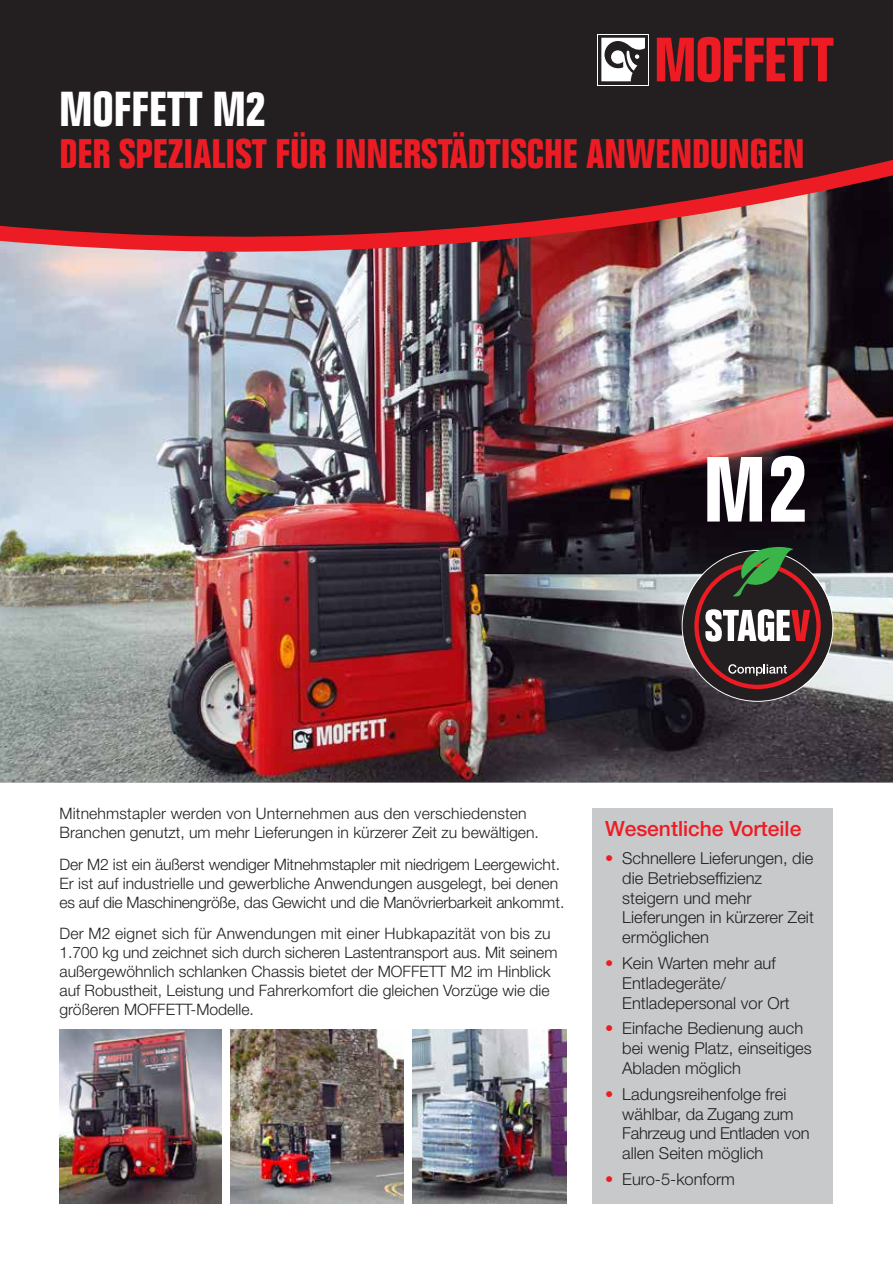
<style>
.page{position:relative;width:893px;height:1263px;background:#fff}
.page>*{position:absolute;margin:0;border:0;box-sizing:border-box;transform-origin:0 0}
.t1{font:700 condensed 93.3px "Folio Std";color:#fff}
.t2{font:700 condensed 48px "Folio Std";color:#fff}
.t3{font:700 condensed 40.5px "Folio Std";color:#ed1c24}
.t4{font:500 21px "Helvetica Neue LT Std";color:#ed1c24}
.t5{font:300 16.5px/19.8px "Helvetica Neue LT Pro";color:#231f20}
.t6{font:300 15.75px/18.9px "Helvetica Neue LT Pro";color:#231f20}
.s1{color:#ed1c24}
</style>
<div class="page">
<img style="left:0;top:258px;width:893px;height:524px">
<div style="left:0;top:0;width:893px;height:258px;background:#231f20"></div>
<svg style="left:598px;top:34px;width:51px;height:51px"></svg>
<svg style="left:598px;top:35px;width:50px;height:49px"></svg>
<svg style="left:601px;top:38px;width:44px;height:43px"></svg>
<svg style="left:657px;top:37px;width:176px;height:45px;background:#9b1d22"></svg>
<div style="left:592px;top:808px;width:241px;height:395px;background:#c7c9cb"></div>
<svg style="left:707px;top:457px;width:55px;height:64px"></svg>
<img style="left:412px;top:1029px;width:155px;height:174px">
<img style="left:230px;top:1029px;width:174px;height:174px">
<img style="left:60px;top:1029px;width:162px;height:174px">
<svg style="left:682px;top:547px;width:151px;height:155px;background:#554845"></svg>
<svg style="left:0;top:146px;width:893px;height:107px;background:#522c2e"></svg>
<h2 class="t2" style="left:60px;top:82px;width:208px">MOFFETT M2</h2>
<h3 class="t3" style="left:60px;top:132px;width:747px">DER SPEZIALIST FÜR INNERSTÄDTISCHE ANWENDUNGEN</h3>
<h1 class="t1" style="left:768px;top:437px;width:41px">2</h1>
<p class="t6" style="left:60px;top:804px;width:481px">Mitnehmstapler werden von Unternehmen aus den verschiedensten<br>Branchen genutzt, um mehr Lieferungen in kürzerer Zeit zu bewältigen.</p>
<p class="t6" style="left:60px;top:854px;width:506px">Der M2 ist ein äußerst wendiger Mitnehmstapler mit niedrigem Leergewicht.<br>Er ist auf industrielle und gewerbliche Anwendungen ausgelegt, bei denen es auf die Maschinengröße, das Gewicht und die Manövrierbarkeit ankommt.</p>
<p class="t6" style="left:60px;top:924px;width:500px">Der M2 eignet sich für Anwendungen mit einer Hubkapazität von bis zu 1.700 kg und zeichnet sich durch sicheren Lastentransport aus. Mit seinem außergewöhnlich schlanken Chassis bietet der MOFFETT M2 im Hinblick auf Robustheit, Leistung und Fahrerkomfort die gleichen Vorzüge wie die größeren MOFFETT-Modelle.</p>
<h3 class="t4" style="left:605px;top:816px;width:198px">Wesentliche Vorteile</h3>
<p class="t5" style="left:622px;top:848px;width:193px;text-indent:-17px"><span class="s1">•</span> Schnellere Lieferungen, die die Betriebseffizienz steigern und mehr<br>Lieferungen in kürzerer Zeit ermöglichen</p>
<p class="t5" style="left:622px;top:953px;width:169px;text-indent:-17px"><span class="s1">•</span> Kein Warten mehr auf<br>Entladegeräte/<br>Entladepersonal vor Ort</p>
<p class="t5" style="left:622px;top:1018px;width:191px;text-indent:-17px"><span class="s1">•</span> Einfache Bedienung auch bei wenig Platz, einseitiges<br>Abladen möglich</p>
<p class="t5" style="left:622px;top:1083px;width:189px;text-indent:-17px"><span class="s1">•</span> Ladungsreihenfolge frei wählbar, da Zugang zum<br>Fahrzeug und Entladen von allen Seiten möglich</p>
<p class="t5" style="left:605px;top:1169px;width:131px"><span class="s1">•</span> Euro-5-konform</p>
</div>
